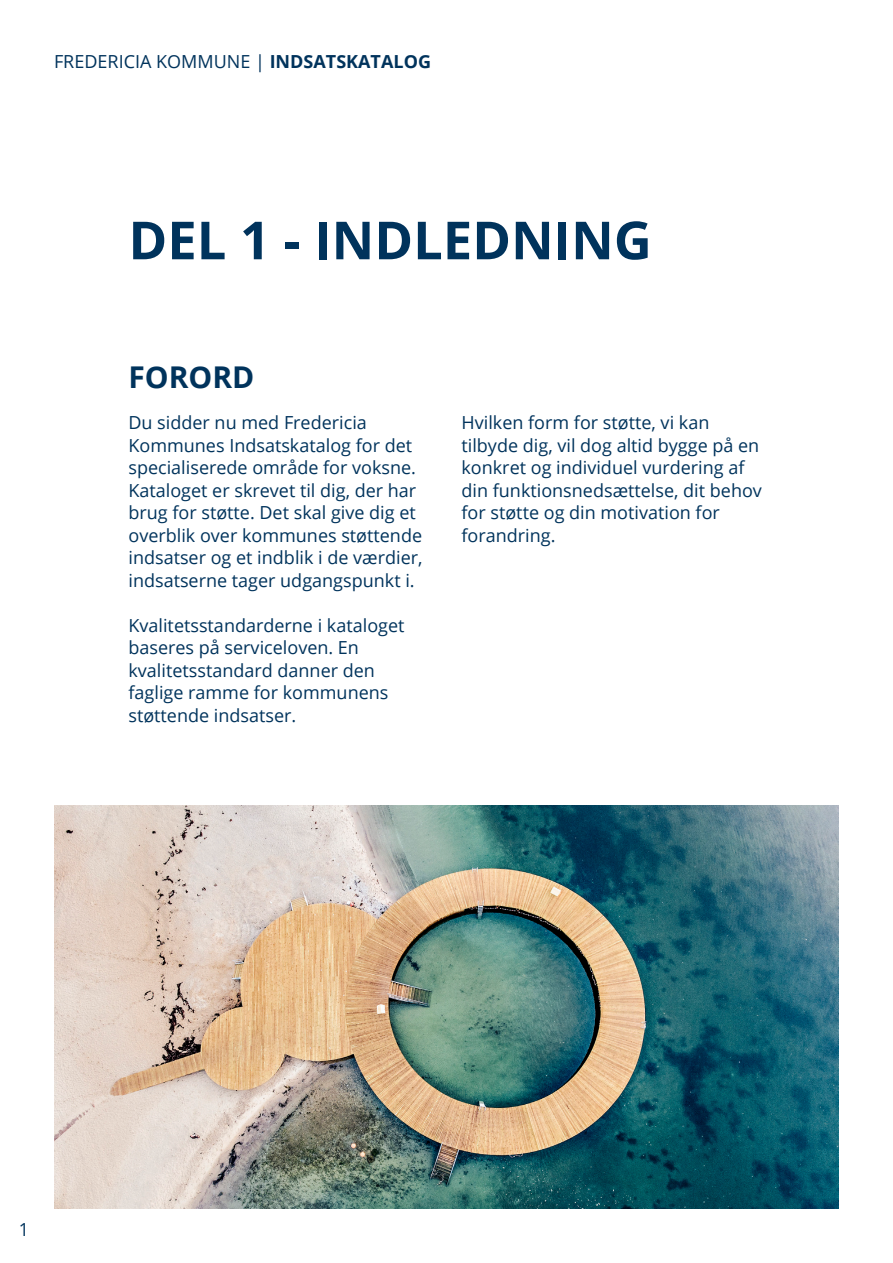
<style>
.page{position:relative;width:893px;height:1263px;background:#fff}
.page>*{position:absolute;margin:0;border:0;box-sizing:border-box;transform-origin:0 0}
.t1{font:700 52.5px "Open Sans";color:#00335c}
.t2{font:700 30px "Open Sans";color:#00335c}
.t3{font:18px/22.5px "Open Sans";color:#00335c}
.s1{font-weight:700}
</style>
<div class="page">
<img style="left:54px;top:806px;width:785px;height:403px">
<p class="t3" style="left:54px;top:50px;width:378px">FREDERICIA KOMMUNE | <span class="s1">INDSATSKATALOG</span></p>
<p class="t1" style="left:128px;top:203px;width:525px">DEL 1 - INDLEDNING</p>
<p class="t2" style="left:128px;top:355px;width:128px">FORORD</p>
<p class="t3" style="left:128px;top:411px;width:296px">Du sidder nu med Fredericia Kommunes Indsatskatalog for det specialiserede område for voksne.<br>Kataloget er skrevet til dig, der har brug for støtte. Det skal give dig et overblik over kommunes støttende indsatser og et indblik i de værdier, indsatserne tager udgangspunkt i.</p>
<p class="t3" style="left:128px;top:614px;width:278px">Kvalitetsstandarderne i kataloget baseres på serviceloven. En kvalitetsstandard danner den faglige ramme for kommunens støttende indsatser.</p>
<p class="t3" style="left:461px;top:411px;width:302px">Hvilken form for støtte, vi kan tilbyde dig, vil dog altid bygge på en konkret og individuel vurdering af din funktionsnedsættelse, dit behov for støtte og din motivation for forandring.</p>
<p class="t3" style="left:19px;top:1218px;width:12px">1</p>
</div>
